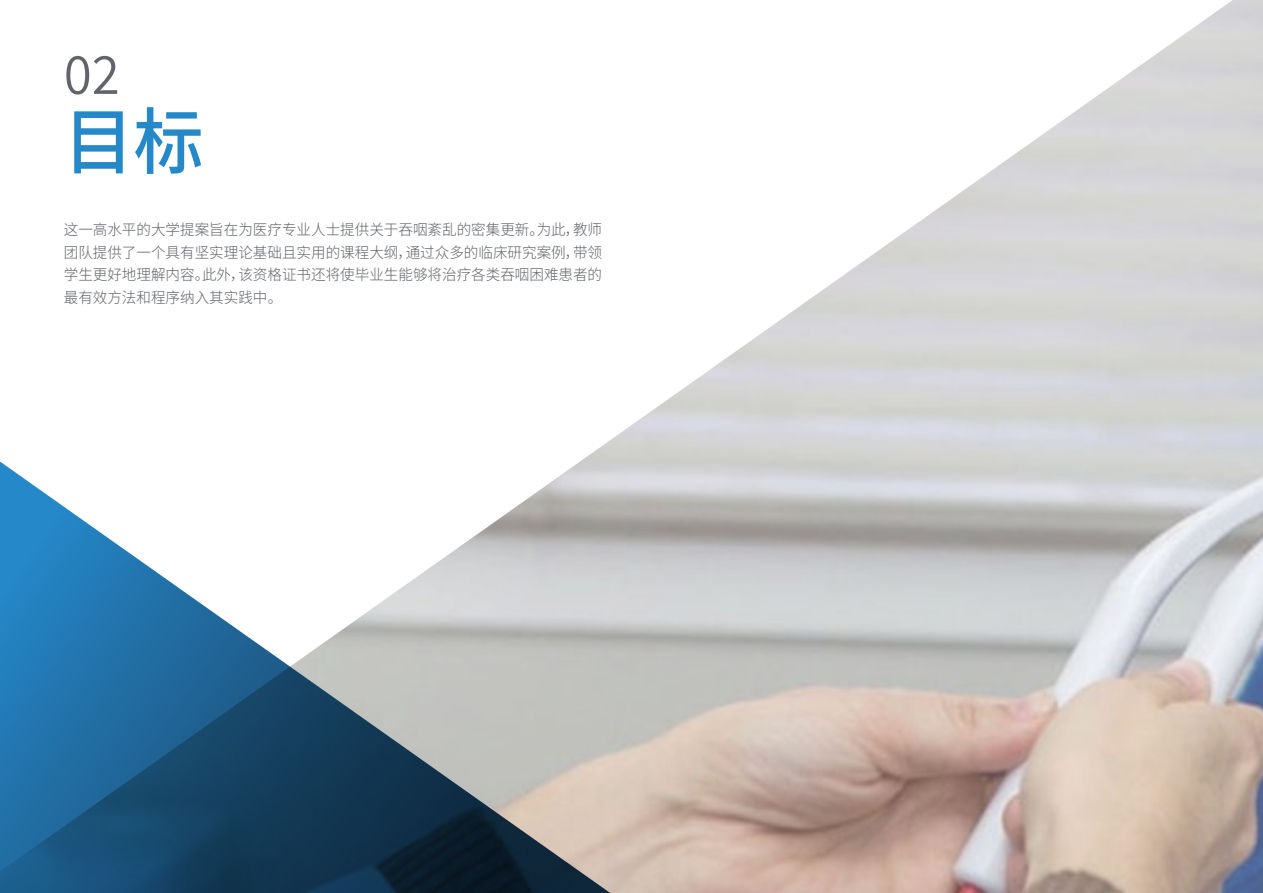
<style>
.page{position:relative;width:1263px;height:893px;background:#fff}
.page>*{position:absolute;margin:0;border:0;box-sizing:border-box;transform-origin:0 0}
.t1{font:500 72px "Source Han Sans CN";color:#2488c9}
.t2{font:52.5px "Source Han Sans CN";color:#61646a}
.t3{font:300 15px/22.5px "Source Han Sans CN";color:#61646a;text-align:justify}
</style>
<div class="page">
<img style="left:602px;top:0;width:661px;height:893px">
<svg style="left:0;top:446px;width:640px;height:447px"></svg>
<h2 class="t2" style="left:64px;top:45px;width:57px">02</h2>
<h1 class="t1" style="left:64px;top:101px;width:141px">目标</h1>
<p class="t3" style="left:64px;top:219px;width:540px">这一高水平的大学提案旨在为医疗专业人士提供关于吞咽紊乱的密集更新。为此，教师团队提供了一个具有坚实理论基础且实用的课程大纲，通过众多的临床研究案例，带领学生更好地理解内容。此外，该资格证书还将使毕业生能够将治疗各类吞咽困难患者的最有效方法和程序纳入其实践中。</p>
</div>
